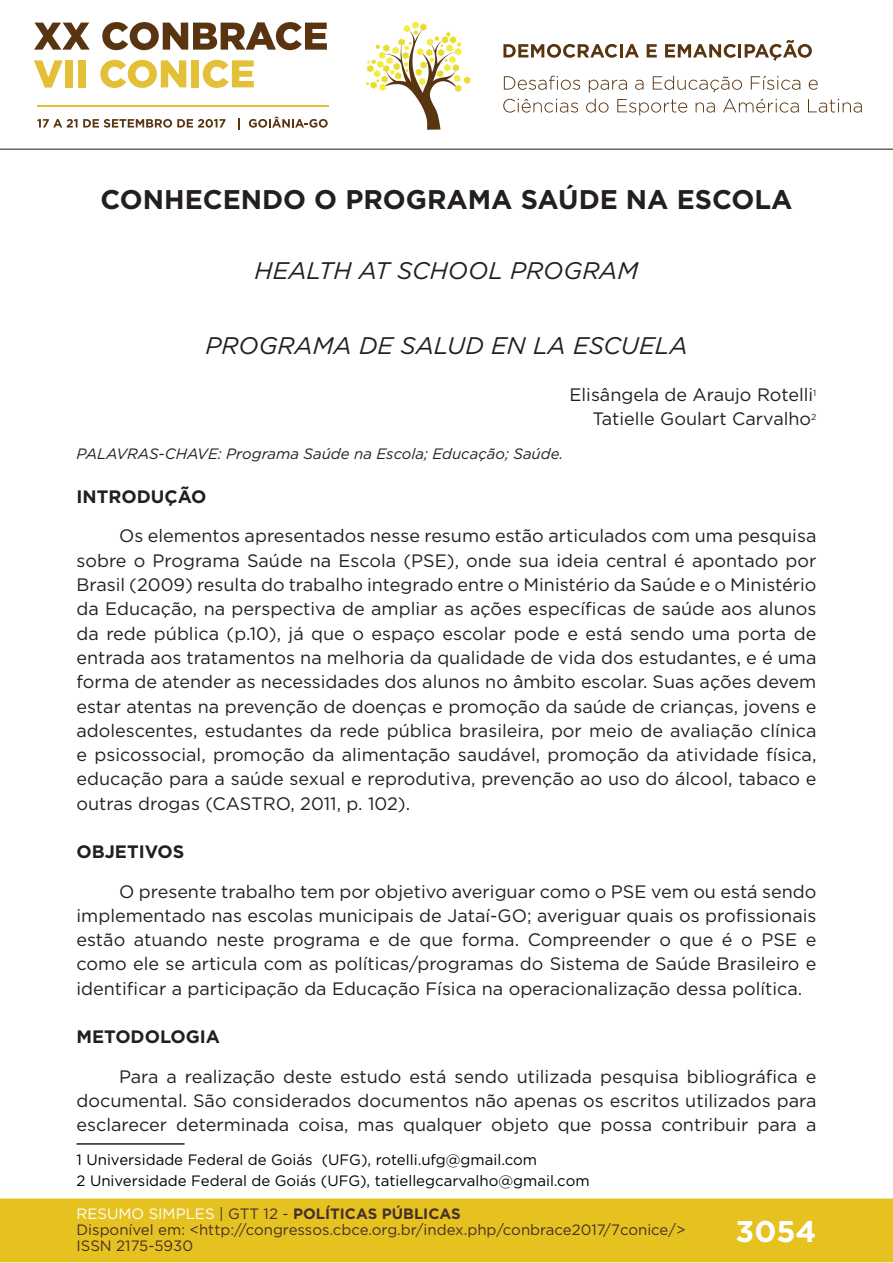
<style>
.page{position:relative;width:893px;height:1263px;background:#fff}
.page>*{position:absolute;margin:0;border:0;box-sizing:border-box;transform-origin:0 0}
.t1{font:700 30px "Gotham";color:#fff}
.t2{font:700 27px "Gotham";color:#231f20}
.t3{font:italic 24px "Gotham";color:#231f20}
.t4{font:18px/24.3px "Gotham";color:#231f20;text-align:justify}
.t5{font:700 18px "Gotham";color:#231f20}
.t6{font:15px/16px "Gotham";color:#462f2a}
.t7{font:15px/21.3px "Gotham";color:#000001}
.t8{font:italic 15px "Gotham";color:#231f20}
.s1{color:#fff}
.s2{color:#442f2a}
.s3{font-weight:700;color:#442f2a}
</style>
<div class="page">
<div style="left:0;top:1198px;width:893px;height:64px;background:#e6c221;border:2px solid #e6c221"></div>
<svg style="left:34px;top:23px;width:56px;height:27px"></svg>
<svg style="left:102px;top:22px;width:225px;height:28px"></svg>
<svg style="left:34px;top:60px;width:29px;height:28px"></svg>
<div style="left:65px;top:60px;width:8px;height:27px;background:#e3c038"></div>
<div style="left:78px;top:60px;width:8px;height:27px;background:#e3c038"></div>
<svg style="left:100px;top:60px;width:86px;height:28px"></svg>
<div style="left:191px;top:60px;width:8px;height:27px;background:#e3c038"></div>
<svg style="left:203px;top:60px;width:51px;height:28px"></svg>
<svg style="left:37px;top:119px;width:188px;height:9px"></svg>
<svg style="left:238px;top:118px;width:2px;height:11px"></svg>
<svg style="left:249px;top:117px;width:79px;height:11px"></svg>
<hr style="left:37px;top:105px;width:291px;height:2px;background:#e3c038">
<svg style="left:366px;top:21px;width:105px;height:109px"></svg>
<svg style="left:503px;top:44px;width:136px;height:14px"></svg>
<svg style="left:647px;top:44px;width:10px;height:13px"></svg>
<svg style="left:665px;top:40px;width:147px;height:21px"></svg>
<svg style="left:504px;top:76px;width:76px;height:14px"></svg>
<svg style="left:809px;top:80px;width:9px;height:10px"></svg>
<svg style="left:503px;top:99px;width:75px;height:14px"></svg>
<svg style="left:586px;top:76px;width:214px;height:39px"></svg>
<svg style="left:808px;top:99px;width:54px;height:14px"></svg>
<hr style="left:0;top:149px;width:893px;height:1px;background:#442f2a">
<hr style="left:77px;top:1143px;width:108px;height:2px;background:#231f20">
<h2 class="t2" style="left:100px;top:181px;width:693px">CONHECENDO O PROGRAMA SAÚDE NA ESCOLA</h2>
<h3 class="t3" style="left:255px;top:255px;width:385px">HEALTH AT SCHOOL PROGRAM</h3>
<h3 class="t3" style="left:205px;top:330px;width:484px">PROGRAMA DE SALUD EN LA ESCUELA</h3>
<p class="t4" style="left:569px;top:382px;width:248px;text-align:right">Elisângela de Araujo Rotelli<sup>1<br></sup>Tatielle Goulart Carvalho<sup>2</sup></p>
<p class="t8" style="left:77px;top:444px;width:488px">PALAVRAS-CHAVE: Programa Saúde na Escola; Educação; Saúde.</p>
<p class="t5" style="left:77px;top:485px;width:131px">INTRODUÇÃO</p>
<p class="t4" style="left:77px;top:523px;width:741px;text-indent:43px">Os elementos apresentados nesse resumo estão articulados com uma pesquisa sobre o Programa Saúde na Escola (PSE), onde sua ideia central é apontado por Brasil (2009) resulta do trabalho integrado entre o Ministério da Saúde e o Ministério da Educação, na perspectiva de ampliar as ações específicas de saúde aos alunos da rede pública (p.10), já que o espaço escolar pode e está sendo uma porta de entrada aos tratamentos na melhoria da qualidade de vida dos estudantes, e é uma forma de atender as necessidades dos alunos no âmbito escolar. Suas ações devem estar atentas na prevenção de doenças e promoção da saúde de crianças, jovens e adolescentes, estudantes da rede pública brasileira, por meio de avaliação clínica e psicossocial, promoção da alimentação saudável, promoção da atividade física, educação para a saúde sexual e reprodutiva, prevenção ao uso do álcool, tabaco e outras drogas (CASTRO, 2011, p. 102).</p>
<p class="t5" style="left:77px;top:840px;width:109px">OBJETIVOS</p>
<p class="t4" style="left:77px;top:879px;width:741px;text-indent:43px">O presente trabalho tem por objetivo averiguar como o PSE vem ou está sendo implementado nas escolas municipais de Jataí-GO; averiguar quais os profissionais estão atuando neste programa e de que forma. Compreender o que é o PSE e como ele se articula com as políticas/programas do Sistema de Saúde Brasileiro e identificar a participação da Educação Física na operacionalização dessa política.</p>
<p class="t5" style="left:77px;top:1025px;width:145px">METODOLOGIA</p>
<p class="t4" style="left:77px;top:1064px;width:741px;text-indent:43px">Para a realização deste estudo está sendo utilizada pesquisa bibliográfica e documental. São considerados documentos não apenas os escritos utilizados para esclarecer determinada coisa, mas qualquer objeto que possa contribuir para a</p>
<p class="t7" style="left:77px;top:1149px;width:515px">1 Universidade Federal de Goiás (UFG), rotelli.ufg@gmail.com<br>2 Universidade Federal de Goiás (UFG), tatiellegcarvalho@gmail.com</p>
<p class="t6" style="left:77px;top:1205px;width:610px"><span class="s1">RESUMO SIMPLES</span> <span class="s2">| GTT 12 -</span> <span class="s3">POLÍTICAS PÚBLICAS<br></span>Disponível em: &lt;http://congressos.cbce.org.br/index.php/conbrace2017/7conice/&gt;<br>ISSN 2175-5930</p>
<h1 class="t1" style="left:735px;top:1212px;width:82px">3054</h1>
</div>
